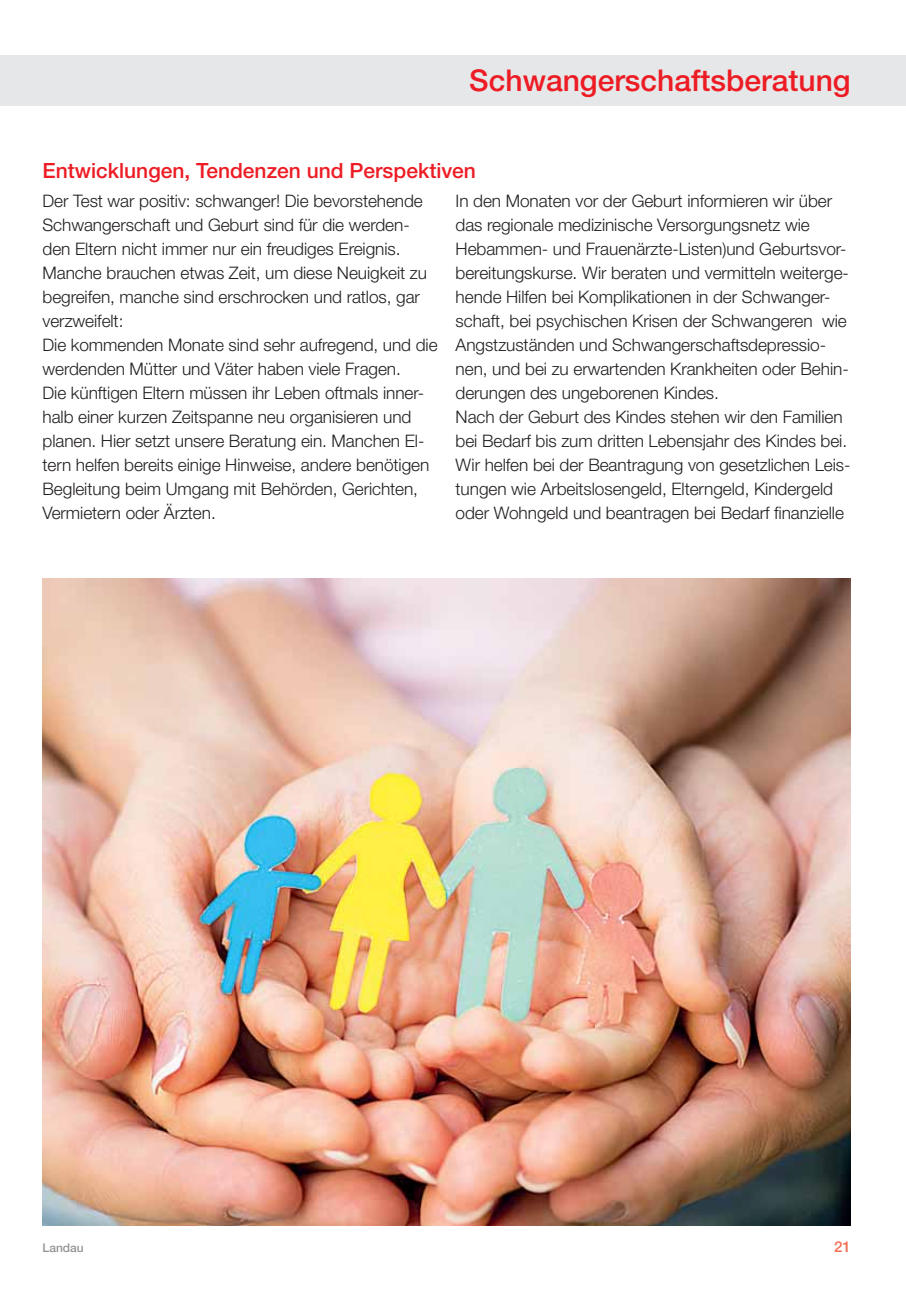
<style>
.page{position:relative;width:906px;height:1289px;background:#fff}
.page>*{position:absolute;margin:0;border:0;box-sizing:border-box;transform-origin:0 0}
.t1{font:500 30px "Helvetica Neue";color:#ed1c24}
.t2{font:500 21px "Helvetica Neue";color:#ed1c24}
.t3{font:300 17.25px/24px "Helvetica Neue";letter-spacing:-.005em;color:#231f20}
.t4{font:500 15px "Helvetica Neue";color:#f37052}
.t5{font:500 12px "Helvetica Neue";color:#939598}
</style>
<div class="page">
<div style="left:0;top:55px;width:906px;height:50px;background:#e6e7e8"></div>
<img style="left:43px;top:579px;width:807px;height:646px">
<h1 class="t1" style="left:469px;top:70px;width:383px">Schwangerschaftsberatung</h1>
<p class="t2" style="left:43px;top:163px;width:435px">Entwicklungen, Tendenzen und Perspektiven</p>
<p class="t3" style="left:43px;top:190px;width:397px">Der Test war positiv: schwanger! Die bevorstehende Schwangerschaft und Geburt sind für die werden&shy;den Eltern nicht immer nur ein freudiges Ereignis.<br>Manche brauchen etwas Zeit, um diese Neuigkeit zu begreifen, manche sind erschrocken und ratlos, gar verzweifelt:<br>Die kommenden Monate sind sehr aufregend, und die werdenden Mütter und Väter haben viele Fragen.<br>Die künftigen Eltern müssen ihr Leben oftmals inner&shy;halb einer kurzen Zeitspanne neu organisieren und planen. Hier setzt unsere Beratung ein. Manchen El&shy;tern helfen bereits einige Hinweise, andere benötigen Begleitung beim Umgang mit Behörden, Gerichten, Vermietern oder Ärzten.</p>
<p class="t3" style="left:455px;top:190px;width:396px">In den Monaten vor der Geburt informieren wir über das regionale medizinische Versorgungsnetz wie Hebammen- und Frauenärzte-Listen)und Geburtsvor&shy;bereitungskurse. Wir beraten und vermitteln weiterge&shy;hende Hilfen bei Komplikationen in der Schwanger&shy;schaft, bei psychischen Krisen der Schwangeren wie Angstzuständen und Schwangerschaftsdepressio&shy;nen, und bei zu erwartenden Krankheiten oder Behin&shy;derungen des ungeborenen Kindes.<br>Nach der Geburt des Kindes stehen wir den Familien bei Bedarf bis zum dritten Lebensjahr des Kindes bei.<br>Wir helfen bei der Beantragung von gesetzlichen Leis&shy;tungen wie Arbeitslosengeld, Elterngeld, Kindergeld oder Wohngeld und beantragen bei Bedarf finanzielle</p>
<p class="t5" style="left:43px;top:1243px;width:43px">Landau</p>
<p class="t4" style="left:834px;top:1241px;width:18px">21</p>
</div>
